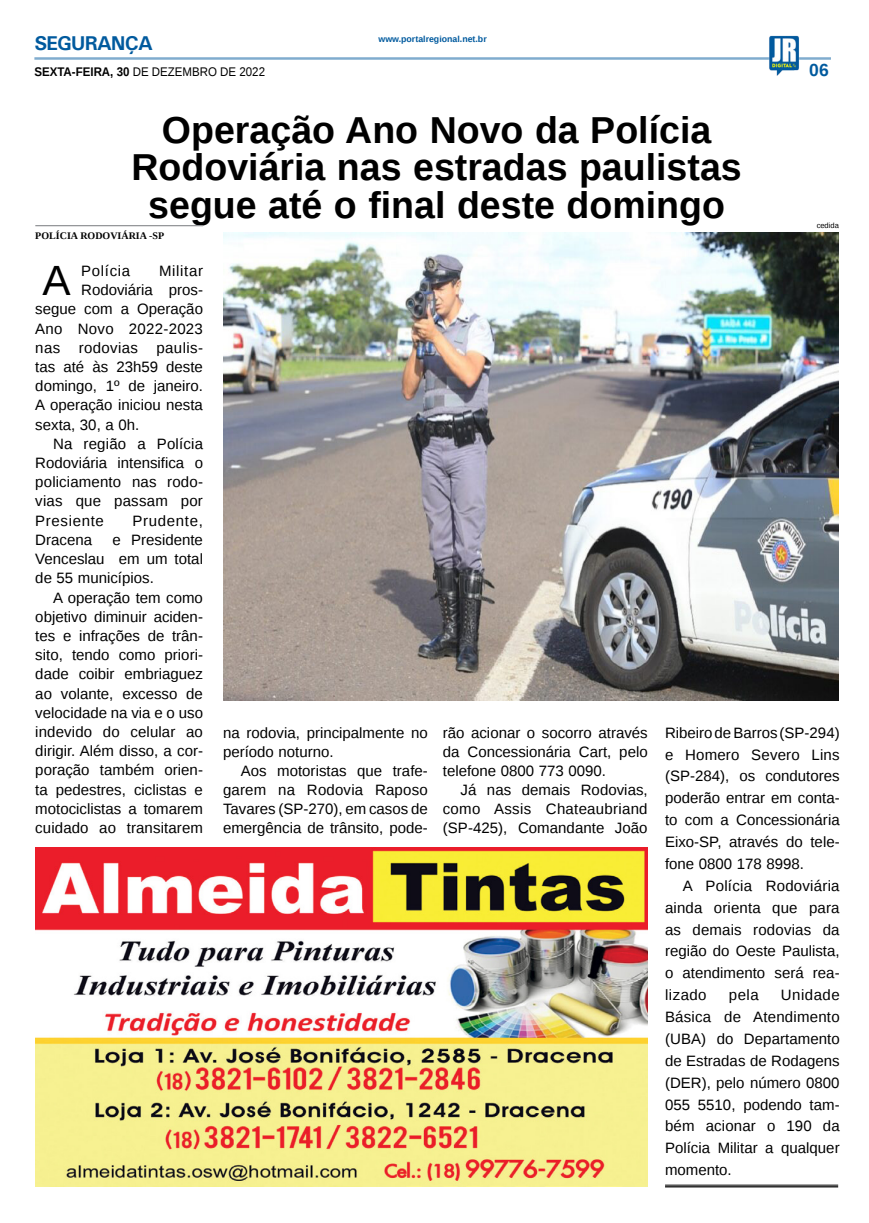
<style>
.page{position:relative;width:869px;height:1223px;background:#fff}
.page>*{position:absolute;margin:0;border:0;box-sizing:border-box;transform-origin:0 0}
.MATÉRIA{font:42.25px "Liberation Sans";color:#000}
.TÍTULO{font:700 37.5px/37.5px "Liberation Sans";color:#000;text-align:center}
.TITULO_PG{font:700 20px "Univers";letter-spacing:-.04em;color:#005a9e}
.TÍTULO-2{font:700 17.5px "Liberation Sans";color:#005a9e}
.MATÉRIA-2{font:15px/21.9px "Liberation Sans";color:#000;text-align:justify}
.MATÉRIA-3{font:15px "Liberation Sans";letter-spacing:.045em;color:#000}
.MATÉRIA-4{font:15px "Liberation Sans";letter-spacing:.025em;color:#000}
.MATÉRIA-5{font:15px "Liberation Sans";letter-spacing:.02em;color:#000}
.DATA_PG{font:12.5px "Liberation Sans";color:#000;scale:.92 1}
.CRÉDITO_NOME{font:700 10px "Liberation Serif";color:#000}
.DATA_PG-2{font:700 8.75px "Liberation Sans";color:#005a9e}
.CRÉDITO_FOTO{font:7.5px "Liberation Sans";color:#000}
.s1{font-weight:700}
</style>
<div class="page">
<hr style="left:34px;top:57px;width:796px;height:3px;background:#005a9e">
<img style="left:768px;top:36px;width:30px;height:40px">
<hr style="left:664px;top:1184px;width:173px;height:1px;background:#000">
<hr style="left:664px;top:1186px;width:173px;height:1px;background:#000">
<img style="left:35px;top:847px;width:612px;height:339px">
<img style="left:223px;top:232px;width:615px;height:468px">
<hr style="left:35px;top:225px;width:168px;height:1px;background:#939598">
<p class="TITULO_PG" style="left:34px;top:31px;width:120px">SEGURANÇA</p>
<p class="DATA_PG" style="left:34px;top:65px;width:252px"><span class="s1">SEXTA-FEIRA, 30</span> DE DEZEMBRO DE 2022</p>
<p class="DATA_PG-2" style="left:378px;top:33px;width:110px">www.portalregional.net.br</p>
<p class="TÍTULO" style="left:131px;top:110px;width:611px">Operação Ano Novo da Polícia<br>Rodoviária nas estradas paulistas segue até o final deste domingo</p>
<p class="CRÉDITO_NOME" style="left:35px;top:229px;width:130px">POLÍCIA RODOVIÁRIA -SP</p>
<p class="MATÉRIA" style="left:42px;top:257px;width:30px">A</p>
<p class="MATÉRIA-3" style="left:81px;top:263px;width:50px">Polícia</p>
<p class="MATÉRIA-3" style="left:159px;top:263px;width:45px">Militar</p>
<p class="MATÉRIA-2" style="left:81px;top:280px;width:123px">Rodoviária pros-</p>
<p class="MATÉRIA-2" style="left:35px;top:299px;width:169px">segue com a Operação</p>
<p class="MATÉRIA-5" style="left:35px;top:320px;width:169px">Ano Novo 2022-2023</p>
<p class="MATÉRIA-4" style="left:35px;top:339px;width:169px">nas rodovias paulis-</p>
<p class="MATÉRIA-2" style="left:35px;top:356px;width:169px">tas até às 23h59 deste</p>
<p class="MATÉRIA-2" style="left:35px;top:376px;width:169px">domingo, 1º de janeiro.</p>
<p class="MATÉRIA-2" style="left:35px;top:395px;width:169px">A operação iniciou nesta</p>
<p class="MATÉRIA-2" style="left:35px;top:414px;width:105px">sexta, 30, a 0h.</p>
<p class="MATÉRIA-2" style="left:35px;top:434px;width:169px;line-height:19.2px;text-indent:18px">Na região a Polícia Rodoviária intensifica o policiamento nas rodo&shy;vias que passam por Presiente</p>
<p class="MATÉRIA-3" style="left:133px;top:512px;width:72px">Prudente,</p>
<p class="TÍTULO-2" style="left:808px;top:58px;width:21px">06</p>
<p class="CRÉDITO_FOTO" style="left:816px;top:221px;width:24px">cedida</p>
<p class="MATÉRIA-2" style="left:35px;top:530px;width:169px;line-height:19.2px;text-indent:77px">e Presidente Venceslau em um total de 55 municípios.</p>
<p class="MATÉRIA-2" style="left:35px;top:588px;width:169px;line-height:19.2px;text-indent:18px">A operação tem como objetivo diminuir aciden&shy;tes e infrações de trân&shy;sito, tendo como priori&shy;dade coibir embriaguez ao volante, excesso de velocidade na via e o uso indevido do celular ao dirigir. Além disso, a cor&shy;poração também orien&shy;ta pedestres, ciclistas e motociclistas a tomarem cuidado ao transitarem</p>
<p class="MATÉRIA-2" style="left:35px;top:529px;width:58px">Dracena</p>
<p class="MATÉRIA-2" style="left:223px;top:723px;width:206px;line-height:19.1px">na rodovia, principalmente no período noturno.</p>
<p class="MATÉRIA-2" style="left:223px;top:761px;width:206px;line-height:19.1px;text-indent:18px">Aos motoristas que trafe&shy;garem na Rodovia Raposo Tavares (SP-270), em casos de emergência de trânsito, pode-</p>
<p class="MATÉRIA-2" style="left:442px;top:723px;width:206px;line-height:19.1px">rão acionar o socorro através da Concessionária Cart, pelo telefone 0800 773 0090.</p>
<p class="MATÉRIA-2" style="left:442px;top:780px;width:206px;line-height:19.1px;text-indent:18px">Já nas demais Rodovias, como Assis Chateaubriand (SP-425), Comandante João</p>
<p class="MATÉRIA-2" style="left:664px;top:722px;width:176px">Ribeiro de Barros (SP-294) e Homero Severo Lins (SP-284), os condutores poderão entrar em conta&shy;to com a Concessionária Eixo-SP, através do tele&shy;fone 0800 178 8998.</p>
<p class="MATÉRIA-2" style="left:664px;top:875px;width:176px;text-indent:18px">A Polícia Rodoviária ainda orienta que para as demais rodovias da região do Oeste Paulista, o atendimento será rea&shy;lizado</p>
<p class="MATÉRIA-2" style="left:664px;top:984px;width:176px;text-indent:116px">Unidade Básica de Atendimento (UBA) do Departamento de Estradas de Rodagens (DER), pelo número 0800<br>055 5510, podendo tam&shy;bém acionar o 190 da Polícia Militar a qualquer momento.</p>
<p class="MATÉRIA-2" style="left:728px;top:984px;width:31px">pela</p>
</div>
